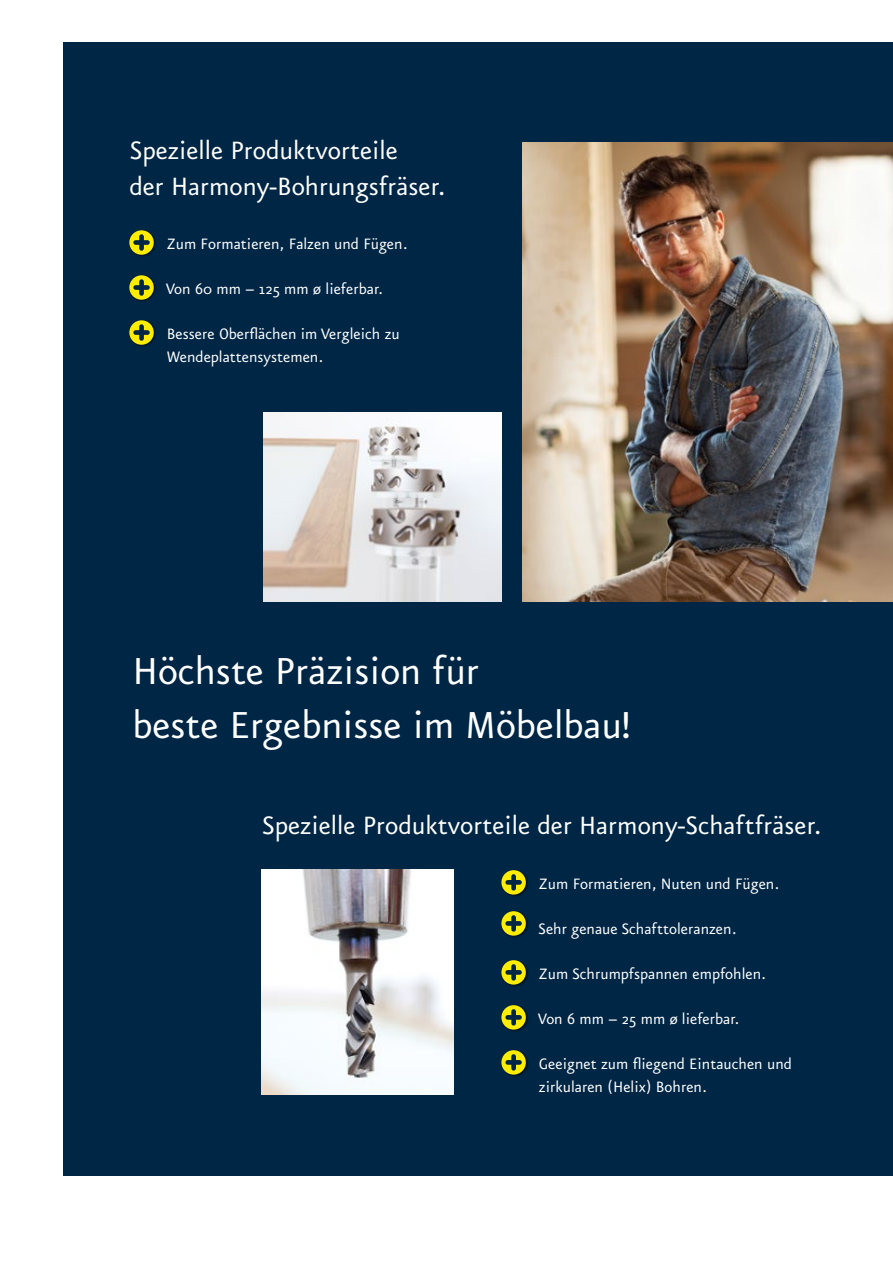
<style>
.page{position:relative;width:893px;height:1263px;background:#fff}
.page>*{position:absolute;margin:0;border:0;box-sizing:border-box;transform-origin:0 0}
.t1{font:45px/54px "Eureka Sans";color:#fff}
.t2{font:30px/36px "Eureka Sans";color:#fff}
.t3{font:18px/22.5px "Eureka Sans";color:#fff}
</style>
<div class="page">
<div style="left:64px;top:43px;width:829px;height:1133px;background:#002646"></div>
<img style="left:262px;top:870px;width:191px;height:225px">
<div style="left:501px;top:869px;width:28px;height:28px;background:#000;opacity:.5"></div>
<svg style="left:501px;top:870px;width:25px;height:24px"></svg>
<div style="left:508px;top:880px;width:12px;height:5px;background:#002646"></div>
<div style="left:511px;top:876px;width:5px;height:12px;background:#002646"></div>
<div style="left:501px;top:910px;width:28px;height:28px;background:#000;opacity:.5"></div>
<svg style="left:501px;top:911px;width:25px;height:25px"></svg>
<div style="left:508px;top:921px;width:12px;height:5px;background:#002646"></div>
<div style="left:511px;top:917px;width:5px;height:12px;background:#002646"></div>
<div style="left:501px;top:959px;width:28px;height:28px;background:#000;opacity:.5"></div>
<svg style="left:501px;top:960px;width:25px;height:24px"></svg>
<div style="left:508px;top:970px;width:12px;height:5px;background:#002646"></div>
<div style="left:511px;top:966px;width:5px;height:12px;background:#002646"></div>
<div style="left:501px;top:1004px;width:28px;height:28px;background:#000;opacity:.5"></div>
<svg style="left:501px;top:1005px;width:25px;height:24px"></svg>
<div style="left:508px;top:1015px;width:12px;height:5px;background:#002646"></div>
<div style="left:511px;top:1011px;width:5px;height:12px;background:#002646"></div>
<div style="left:501px;top:1049px;width:28px;height:28px;background:#000;opacity:.5"></div>
<svg style="left:501px;top:1050px;width:25px;height:24px"></svg>
<div style="left:508px;top:1060px;width:12px;height:5px;background:#002646"></div>
<div style="left:511px;top:1056px;width:5px;height:12px;background:#002646"></div>
<div style="left:129px;top:230px;width:28px;height:28px;background:#000;opacity:.5"></div>
<svg style="left:129px;top:230px;width:25px;height:25px"></svg>
<div style="left:136px;top:240px;width:11px;height:5px;background:#002646"></div>
<div style="left:139px;top:237px;width:5px;height:11px;background:#002646"></div>
<div style="left:129px;top:275px;width:28px;height:28px;background:#000;opacity:.5"></div>
<svg style="left:129px;top:275px;width:25px;height:25px"></svg>
<div style="left:136px;top:285px;width:11px;height:5px;background:#002646"></div>
<div style="left:139px;top:282px;width:5px;height:11px;background:#002646"></div>
<div style="left:129px;top:320px;width:28px;height:28px;background:#000;opacity:.5"></div>
<svg style="left:129px;top:320px;width:25px;height:25px"></svg>
<div style="left:136px;top:330px;width:11px;height:5px;background:#002646"></div>
<div style="left:139px;top:327px;width:5px;height:11px;background:#002646"></div>
<img style="left:523px;top:143px;width:370px;height:458px">
<img style="left:264px;top:412px;width:237px;height:189px">
<h2 class="t2" style="left:129px;top:134px;width:318px">Spezielle Produktvorteile<br>der Harmony-Bohrungsfräser.</h2>
<p class="t3" style="left:167px;top:234px;width:242px">Zum Formatieren, Falzen und Fügen.</p>
<p class="t3" style="left:166px;top:279px;width:219px">Von 60 mm – 125 mm ø lieferbar.</p>
<p class="t3" style="left:167px;top:324px;width:234px">Bessere Oberflächen im Vergleich zu<br>Wendeplattensystemen.</p>
<h1 class="t1" style="left:132px;top:646px;width:499px">Höchste Präzision für<br>beste Ergebnisse im Möbelbau!</h1>
<h2 class="t2" style="left:262px;top:809px;width:561px">Spezielle Produktvorteile der Harmony-Schaftfräser.</h2>
<p class="t3" style="left:539px;top:874px;width:242px">Zum Formatieren, Nuten und Fügen.</p>
<p class="t3" style="left:538px;top:919px;width:200px">Sehr genaue Schafttoleranzen.</p>
<p class="t3" style="left:539px;top:964px;width:229px">Zum Schrumpfspannen empfohlen.</p>
<p class="t3" style="left:538px;top:1009px;width:203px">Von 6 mm – 25 mm ø lieferbar.</p>
<p class="t3" style="left:539px;top:1054px;width:255px">Geeignet zum fliegend Eintauchen und zirkularen (Helix) Bohren.</p>
</div>
